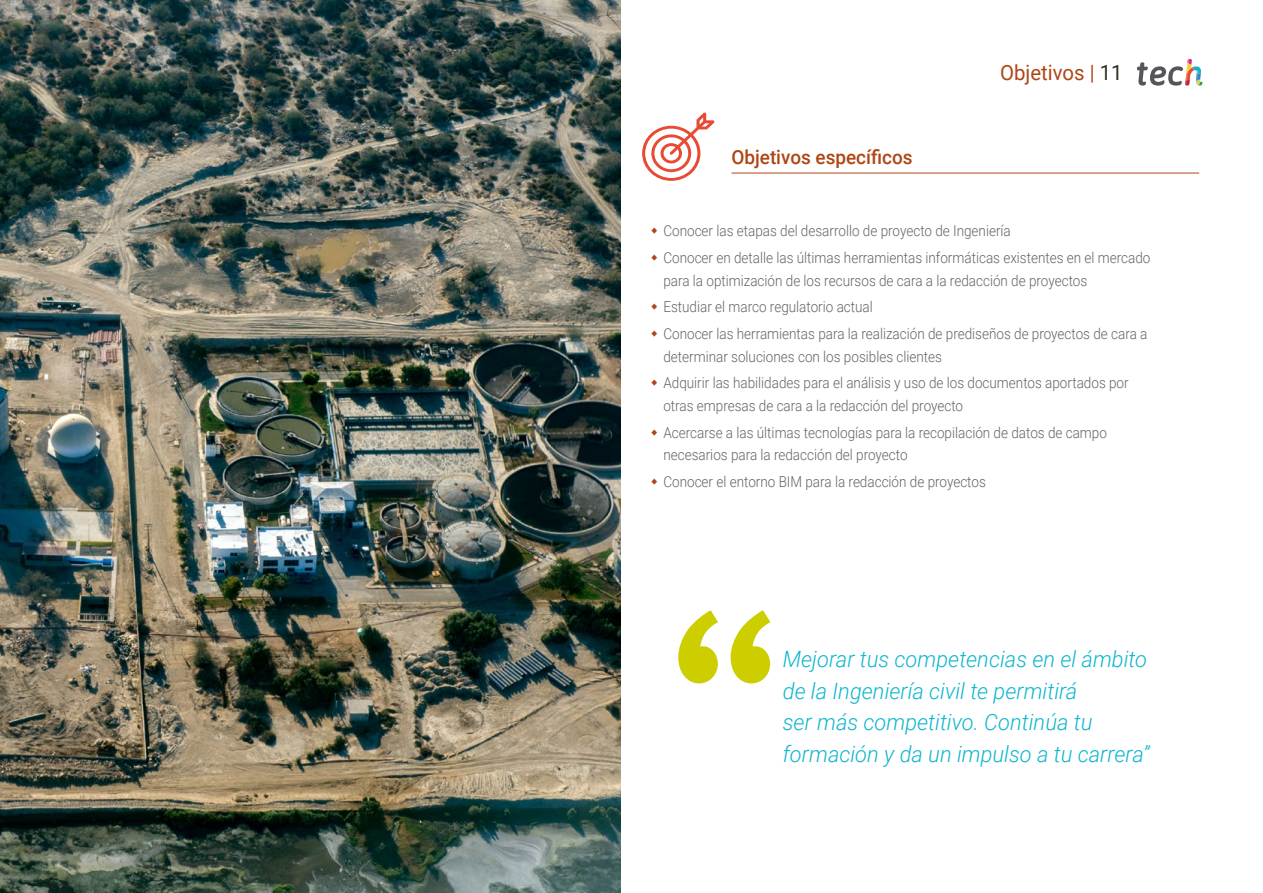
<style>
.page{position:relative;width:1263px;height:893px;background:#fff}
.page>*{position:absolute;margin:0;border:0;box-sizing:border-box;transform-origin:0 0}
.t1{font:italic 300 22.5px/31.5px "Roboto";color:#0fb6cf}
.t2{font:21px "Roboto";color:#ae4615}
.t3{font:500 19.5px "Roboto";color:#ae4615}
.t4{font:300 15px/26.7px "Roboto";color:#61646a;scale:.9 1}
.s1{color:#312e20}
</style>
<div class="page">
<hr style="left:731px;top:173px;width:468px;height:1px;background:#ae4615">
<svg style="left:642px;top:112px;width:72px;height:69px"></svg>
<img style="left:0;top:0;width:621px;height:893px">
<svg style="left:1137px;top:59px;width:65px;height:27px"></svg>
<svg style="left:678px;top:610px;width:92px;height:73px"></svg>
<h3 class="t3" style="left:731px;top:144px;width:183px">Objetivos específicos</h3>
<h2 class="t2" style="left:1000px;top:57px;width:124px">Objetivos | <span class="s1">11</span></h2>
<p class="t4" style="left:663px;top:217px;width:543px">Conocer las etapas del desarrollo de proyecto de Ingeniería<br>Conocer en detalle las últimas herramientas informáticas existentes en el mercado</p>
<p class="t4" style="left:663px;top:266px;width:539px">para la optimización de los recursos de cara a la redacción de proyectos<br>Estudiar el marco regulatorio actual<br>Conocer las herramientas para la realización de prediseños de proyectos de cara a</p>
<p class="t4" style="left:663px;top:342px;width:518px">determinar soluciones con los posibles clientes<br>Adquirir las habilidades para el análisis y uso de los documentos aportados por</p>
<p class="t4" style="left:663px;top:392px;width:494px">otras empresas de cara a la redacción del proyecto<br>Acercarse a las últimas tecnologías para la recopilación de datos de campo</p>
<p class="t4" style="left:663px;top:441px;width:360px">necesarios para la redacción del proyecto<br>Conocer el entorno BIM para la redacción de proyectos</p>
<h1 class="t1" style="left:783px;top:643px;width:368px">Mejorar tus competencias en el ámbito de la Ingeniería civil te permitirá<br>ser más competitivo. Continúa tu formación y da un impulso a tu carrera”</h1>
</div>
